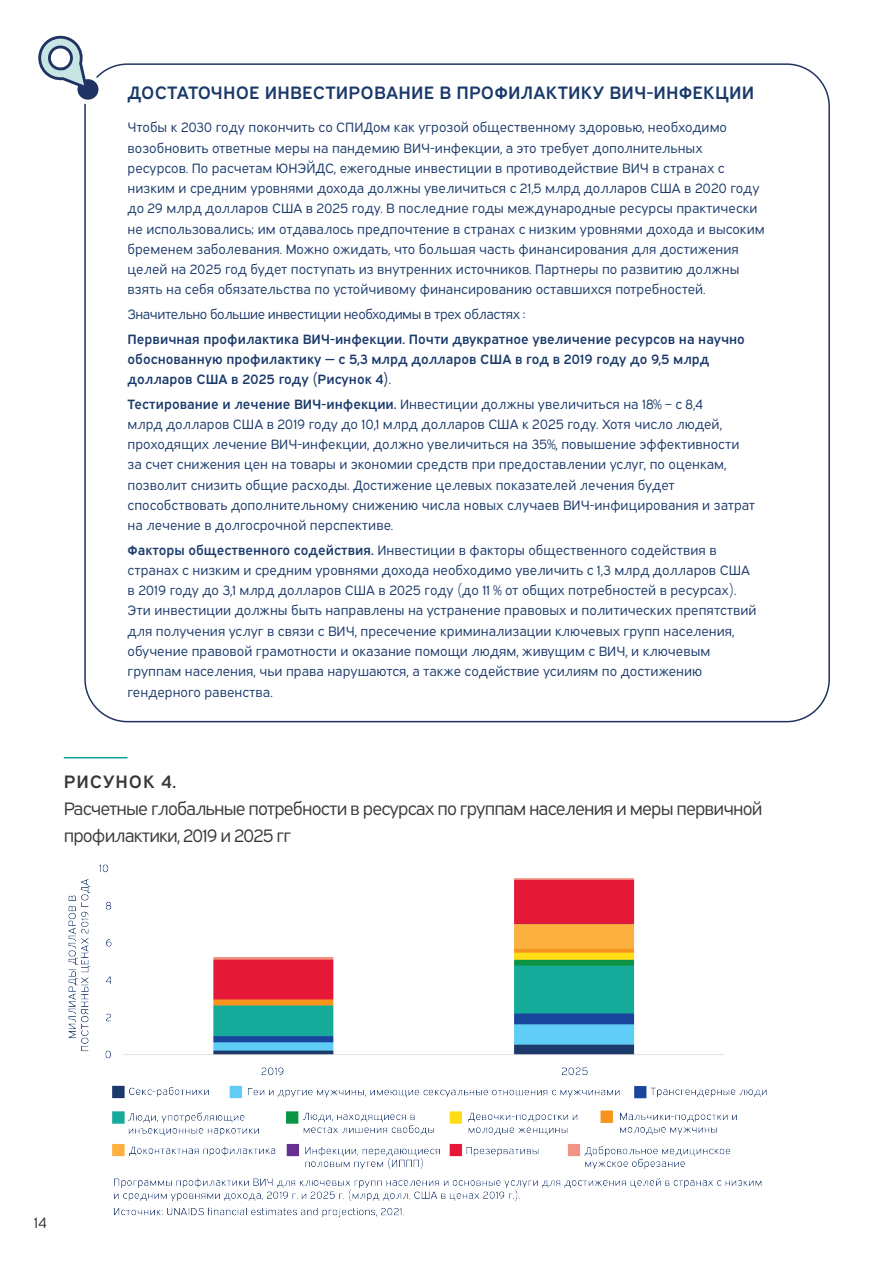
<style>
.page{position:relative;width:893px;height:1263px;background:#fff}
.page>*{position:absolute;margin:0;border:0;box-sizing:border-box;transform-origin:0 0}
.H2_-_Tables_and_Figu{font:18px/27px "Expressway Bk";letter-spacing:-.05em;color:#383838}
.Box_-_Title_2{font:18px "Expressway Sb";letter-spacing:.01em;color:#19396a}
.t1{font:15px "Expressway Bk";color:#383838}
.Box_-_Text_2{font:13.5px/20.2px "Expressway Bk";color:#19396a}
.Box_-_Text_2-2{font:13.5px/20.2px "Expressway Sb";color:#19396a}
.Box_-_Text_2-3{font:13.5px "Expressway Bk";letter-spacing:-.03em;color:#19396a}
.s1{font-family:"Expressway Bk"}
.s2{font-family:"Expressway Sb"}
</style>
<div class="page">
<img style="left:68px;top:864px;width:699px;height:354px">
<hr style="left:64px;top:757px;width:64px;height:1px;background:#00a396">
<svg style="left:75px;top:77px;width:26px;height:25px"></svg>
<div style="left:73px;top:75px;width:30px;height:29px;border:4px solid #fff;border-radius:50%"></div>
<svg style="left:38px;top:35px;width:50px;height:66px"></svg>
<p class="Box_-_Title_2" style="left:128px;top:79px;width:628px">ДОСТАТОЧНОЕ ИНВЕСТИРОВАНИЕ В ПРОФИЛАКТИКУ ВИЧ-ИНФЕКЦИИ</p>
<p class="Box_-_Text_2" style="left:128px;top:116px;width:639px">Чтобы к 2030 году покончить со СПИДом как угрозой общественному здоровью, необходимо возобновить ответные меры на пандемию ВИЧ-инфекции, а это требует дополнительных ресурсов. По расчетам ЮНЭЙДС, ежегодные инвестиции в противодействие ВИЧ в странах с низким и средним уровнями дохода должны увеличиться с 21,5 млрд долларов США в 2020 году до 29 млрд долларов США в 2025 году. В последние годы международные ресурсы практически не использовались; им отдавалось предпочтение в странах с низким уровнями дохода и высоким бременем заболевания. Можно ожидать, что большая часть финансирования для достижения целей на 2025 год будет поступать из внутренних источников. Партнеры по развитию должны взять на себя обязательства по устойчивому финансированию оставшихся потребностей.</p>
<p class="Box_-_Text_2-3" style="left:128px;top:304px;width:400px">Значительно большие инвестиции необходимы в трех областях :</p>
<p class="Box_-_Text_2-2" style="left:128px;top:327px;width:619px">Первичная профилактика ВИЧ-инфекции. Почти двукратное увеличение ресурсов на научно обоснованную профилактику — с 5,3 млрд долларов США в год в 2019 году до 9,5 млрд долларов США в 2025 году (Рисунок 4)<span class="s1">.</span></p>
<p class="Box_-_Text_2" style="left:128px;top:392px;width:629px"><span class="s2">Тестирование и лечение ВИЧ-инфекции.</span> Инвестиции должны увеличиться на 18% – с 8,4<br>млрд долларов США в 2019 году до 10,1 млрд долларов США к 2025 году. Хотя число людей, проходящих лечение ВИЧ-инфекции, должно увеличиться на 35%, повышение эффективности за счет снижения цен на товары и экономии средств при предоставлении услуг, по оценкам, позволит снизить общие расходы. Достижение целевых показателей лечения будет способствовать дополнительному снижению числа новых случаев ВИЧ-инфицирования и затрат на лечение в долгосрочной перспективе.</p>
<p class="Box_-_Text_2" style="left:128px;top:538px;width:631px"><span class="s2">Факторы общественного содействия.</span> Инвестиции в факторы общественного содействия в странах с низким и средним уровнями дохода необходимо увеличить с 1,3 млрд долларов США в 2019 году до 3,1 млрд долларов США в 2025 году (до 11 % от общих потребностей в ресурсах).<br>Эти инвестиции должны быть направлены на устранение правовых и политических препятствий для получения услуг в связи с ВИЧ, пресечение криминализации ключевых групп населения, обучение правовой грамотности и оказание помощи людям, живущим с ВИЧ, и ключевым группам населения, чьи права нарушаются, а также содействие усилиям по достижению гендерного равенства.</p>
<p class="H2_-_Tables_and_Figu" style="left:64px;top:766px;width:700px"><span class="s2">РИСУНОК 4.<br></span>Расчетные глобальные потребности в ресурсах по группам населения и меры первичной профилактики, 2019 и 2025 гг</p>
<p class="t1" style="left:34px;top:1211px;width:15px">14</p>
</div>
